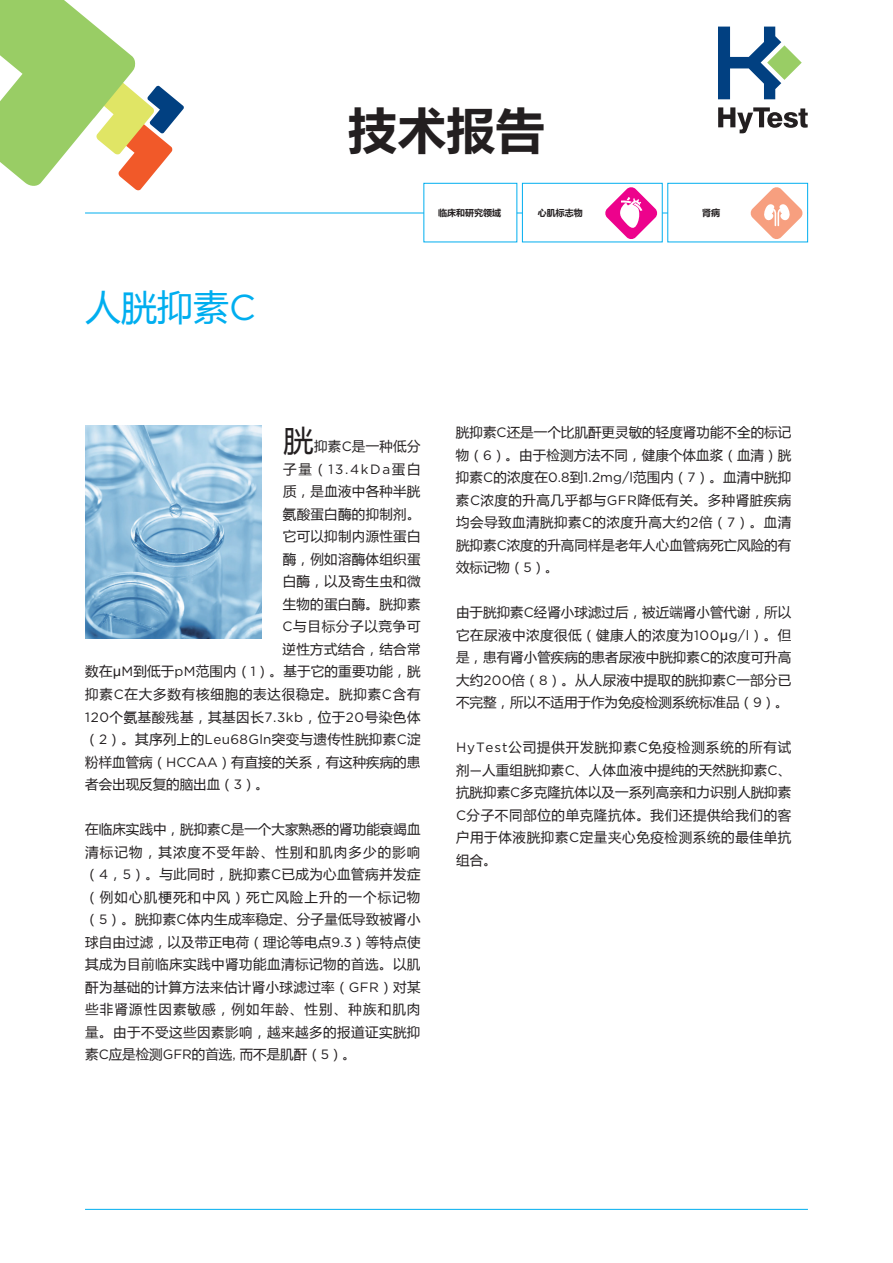
<style>
.page{position:relative;width:893px;height:1263px;background:#fff}
.page>*{position:absolute;margin:0;border:0;box-sizing:border-box;transform-origin:0 0}
.t1{font:700 49.05px "Microsoft Ya Hei";color:#231f20}
.t2{font:36px "Microsoft Ya Hei";color:#00aeef}
.t3{font:30px "Microsoft Ya Hei";color:#231f20}
.t4{font:13.5px/22.5px "Microsoft Ya Hei";letter-spacing:.025em;color:#231f20;text-align:justify}
.t5{font:13.5px "Microsoft Ya Hei";color:#231f20}
.t6{font:13.5px "Microsoft Ya Hei";letter-spacing:.045em;color:#231f20}
.t7{font:13.5px "Microsoft Ya Hei";letter-spacing:.06em;color:#231f20}
.t8{font:13.5px "Gotham";letter-spacing:.125em;color:#231f20}
.t9{font:13.5px "Microsoft Ya Hei";letter-spacing:.055em;color:#231f20}
.t10{font:700 9px "Microsoft Ya Hei";color:#231f20}
.s1{font-family:"Gotham"}
.s2{font-family:"Microsoft Ya Hei"}
</style>
<div class="page">
<svg style="left:0;top:0;width:184px;height:191px"></svg>
<hr style="left:85px;top:1209px;width:723px;height:1px;background:#00aeef">
<svg style="left:718px;top:107px;width:90px;height:26px"></svg>
<svg style="left:718px;top:27px;width:84px;height:72px"></svg>
<hr style="left:85px;top:213px;width:723px;height:1px;background:#00aeef">
<div style="left:667px;top:183px;width:141px;height:59px;background:#fff;border:1px solid #00aeef"></div>
<div style="left:424px;top:183px;width:93px;height:59px;background:#fff;border:1px solid #00aeef"></div>
<div style="left:522px;top:183px;width:141px;height:59px;background:#fff;border:1px solid #00aeef"></div>
<svg style="left:605px;top:187px;width:53px;height:52px"></svg>
<svg style="left:750px;top:187px;width:53px;height:52px"></svg>
<img style="left:85px;top:426px;width:176px;height:213px">
<h1 class="t1" style="left:348px;top:97px;width:198px">技术报告</h1>
<h2 class="t2" style="left:85px;top:282px;width:172px">人胱抑素<span class="s1">C</span></h2>
<p class="t10" style="left:438px;top:207px;width:64px">临床和研究领域</p>
<p class="t10" style="left:538px;top:207px;width:46px">心肌标志物</p>
<p class="t10" style="left:702px;top:207px;width:19px">肾病</p>
<h3 class="t3" style="left:283px;top:420px;width:31px">胱</h3>
<p class="t4" style="left:314px;top:435px;width:108px">抑素<span class="s1">C</span>是一种低分</p>
<p class="t8" style="left:283px;top:460px;width:139px"><span class="s2">子量（</span>13.4kDa<span class="s2">蛋白</span></p>
<p class="t4" style="left:283px;top:480px;width:139px">质，是血液中各种半胱</p>
<p class="t4" style="left:283px;top:502px;width:139px">氨酸蛋白酶的抑制剂。</p>
<p class="t4" style="left:283px;top:525px;width:139px">它可以抑制内源性蛋白</p>
<p class="t4" style="left:283px;top:547px;width:139px">酶，例如溶酶体组织蛋</p>
<p class="t4" style="left:283px;top:570px;width:139px">白酶，以及寄生虫和微</p>
<p class="t4" style="left:283px;top:592px;width:139px">生物的蛋白酶。胱抑素</p>
<p class="t9" style="left:283px;top:617px;width:139px"><span class="s1">C</span>与目标分子以竞争可</p>
<p class="t4" style="left:283px;top:637px;width:139px">逆性方式结合，结合常</p>
<p class="t4" style="left:85px;top:660px;width:337px">数在μ<span class="s1">M</span>到低于<span class="s1">pM</span>范围内（<span class="s1">1</span>）。基于它的重要功能，胱</p>
<p class="t7" style="left:85px;top:685px;width:337px">抑素<span class="s1">C</span>在大多数有核细胞的表达很稳定。胱抑素<span class="s1">C</span>含有</p>
<p class="t6" style="left:85px;top:707px;width:337px"><span class="s1">120</span>个氨基酸残基，其基因长<span class="s1">7.3kb</span>，位于<span class="s1">20</span>号染色体</p>
<p class="t4" style="left:85px;top:727px;width:337px">（<span class="s1">2</span>）。其序列上的<span class="s1">Leu68Gln</span>突变与遗传性胱抑素<span class="s1">C</span>淀</p>
<p class="t5" style="left:85px;top:752px;width:337px">粉样血管病（<span class="s1">HCCAA</span>）有直接的关系，有这种疾病的患</p>
<p class="t5" style="left:85px;top:775px;width:185px">者会出现反复的脑出血（<span class="s1">3</span>）。</p>
<p class="t4" style="left:85px;top:817px;width:337px">在临床实践中，胱抑素<span class="s1">C</span>是一个大家熟悉的肾功能衰竭血清标记物，其浓度不受年龄、性别和肌肉多少的影响（<span class="s1">4</span>，<span class="s1">5</span>）。与此同时，胱抑素<span class="s1">C</span>已成为心血管病并发症（例如心肌梗死和中风）死亡风险上升的一个标记物（<span class="s1">5</span>）。胱抑素<span class="s1">C</span>体内生成率稳定、分子量低导致被肾小球自由过滤，以及带正电荷（理论等电点<span class="s1">9.3</span>）等特点使其成为目前临床实践中肾功能血清标记物的首选。以肌酐为基础的计算方法来估计肾小球滤过率（<span class="s1">GFR</span>）对某些非肾源性因素敏感，例如年龄、性别、种族和肌肉量。由于不受这些因素影响，越来越多的报道证实胱抑素<span class="s1">C</span>应是检测<span class="s1">GFR</span>的首选<span class="s1">,</span> 而不是肌酐（<span class="s1">5</span>）。</p>
<p class="t4" style="left:456px;top:421px;width:337px">胱抑素<span class="s1">C</span>还是一个比肌酐更灵敏的轻度肾功能不全的标记物（<span class="s1">6</span>）。由于检测方法不同，健康个体血浆（血清）胱抑素<span class="s1">C</span>的浓度在<span class="s1">0.8</span>到<span class="s1">1.2mg/l</span>范围内（<span class="s1">7</span>）。血清中胱抑素<span class="s1">C</span>浓度的升高几乎都与<span class="s1">GFR</span>降低有关。多种肾脏疾病均会导致血清胱抑素<span class="s1">C</span>的浓度升高大约<span class="s1">2</span>倍（<span class="s1">7</span>）。血清胱抑素<span class="s1">C</span>浓度的升高同样是老年人心血管病死亡风险的有效标记物（<span class="s1">5</span>）。</p>
<p class="t4" style="left:456px;top:601px;width:337px">由于胱抑素<span class="s1">C</span>经肾小球滤过后，被近端肾小管代谢，所以它在尿液中浓度很低（健康人的浓度为<span class="s1">100</span>μ<span class="s1">g/l</span>）。但是，患有肾小管疾病的患者尿液中胱抑素<span class="s1">C</span>的浓度可升高大约<span class="s1">200</span>倍（<span class="s1">8</span>）。从人尿液中提取的胱抑素<span class="s1">C</span>一部分已不完整，所以不适用于作为免疫检测系统标准品（<span class="s1">9</span>）。</p>
<p class="t4" style="left:456px;top:736px;width:337px"><span class="s1">HyTest</span>公司提供开发胱抑素<span class="s1">C</span>免疫检测系统的所有试剂<span class="s1">—</span>人重组胱抑素<span class="s1">C</span>、人体血液中提纯的天然胱抑素<span class="s1">C</span>、抗胱抑素<span class="s1">C</span>多克隆抗体以及一系列高亲和力识别人胱抑素<span class="s1">C</span>分子不同部位的单克隆抗体。我们还提供给我们的客户用于体液胱抑素<span class="s1">C</span>定量夹心免疫检测系统的最佳单抗组合。</p>
</div>
